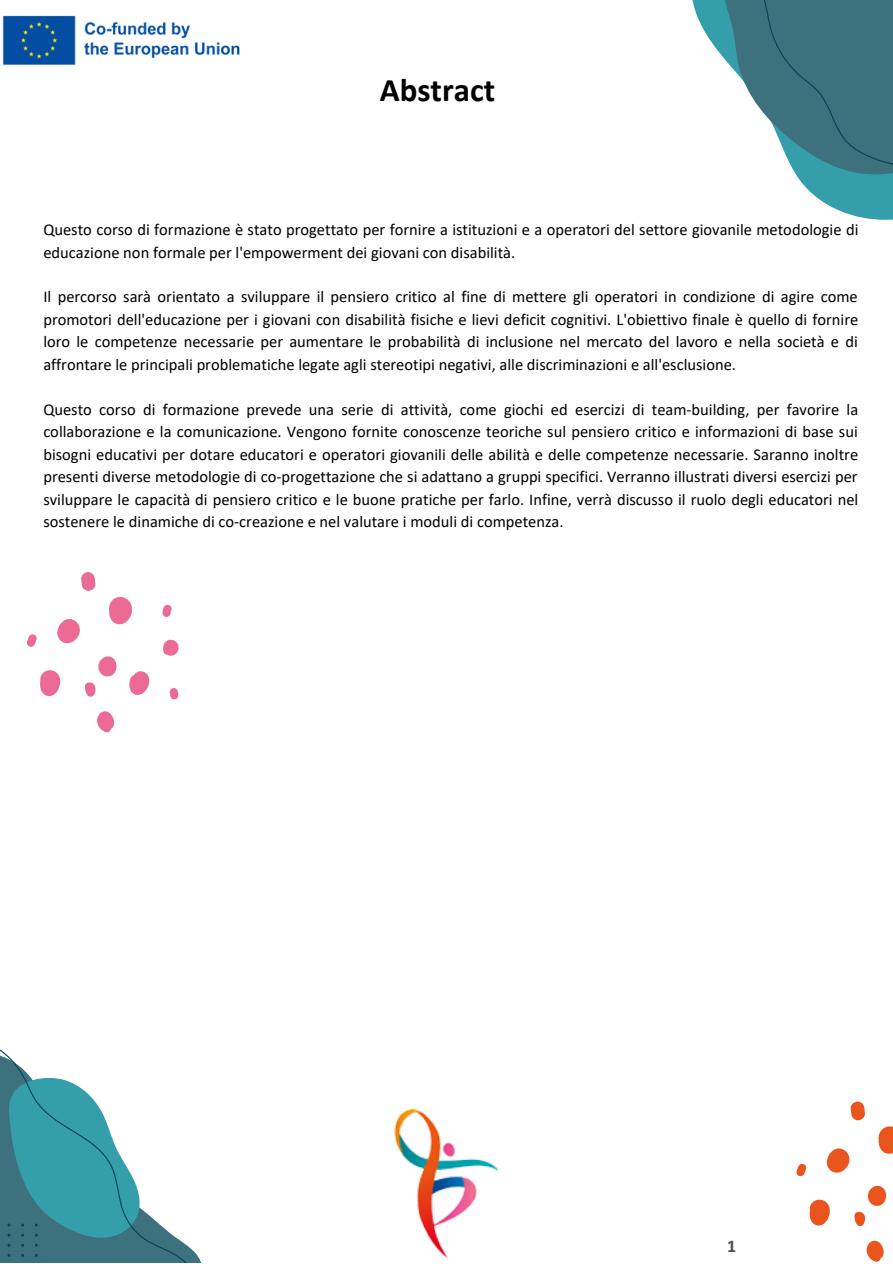
<style>
.page{position:relative;width:893px;height:1264px;background:#fff}
.page>*{position:absolute;margin:0;border:0;box-sizing:border-box;transform-origin:0 0}
.t1{font:700 33px "Calibri";color:#000}
.t2{font:700 18px "Calibri";color:#4e4e4e}
.t3{font:16.5px/22.5px "Calibri";color:#000;text-align:justify}
</style>
<div class="page">
<svg style="left:0;top:1049px;width:201px;height:213px"></svg>
<svg style="left:692px;top:0;width:200px;height:220px"></svg>
<svg style="left:796px;top:1101px;width:96px;height:161px"></svg>
<img style="left:394px;top:1108px;width:105px;height:150px">
<img style="left:2px;top:15px;width:238px;height:50px">
<svg style="left:40px;top:670px;width:21px;height:26px"></svg>
<svg style="left:57px;top:619px;width:23px;height:25px"></svg>
<svg style="left:81px;top:572px;width:15px;height:19px"></svg>
<svg style="left:162px;top:604px;width:10px;height:13px"></svg>
<svg style="left:169px;top:688px;width:9px;height:11px"></svg>
<svg style="left:163px;top:639px;width:16px;height:17px"></svg>
<svg style="left:109px;top:596px;width:24px;height:29px"></svg>
<svg style="left:26px;top:634px;width:11px;height:13px"></svg>
<svg style="left:85px;top:656px;width:32px;height:41px"></svg>
<svg style="left:97px;top:711px;width:18px;height:21px"></svg>
<svg style="left:129px;top:671px;width:21px;height:24px"></svg>
<h1 class="t1" style="left:380px;top:77px;width:117px">Abstract</h1>
<p class="t3" style="left:43px;top:220px;width:816px">Questo corso di formazione è stato progettato per fornire a istituzioni e a operatori del settore giovanile metodologie di educazione non formale per l'empowerment dei giovani con disabilità.</p>
<p class="t3" style="left:43px;top:287px;width:816px">Il percorso sarà orientato a sviluppare il pensiero critico al fine di mettere gli operatori in condizione di agire come promotori dell'educazione per i giovani con disabilità fisiche e lievi deficit cognitivi. L'obiettivo finale è quello di fornire loro le competenze necessarie per aumentare le probabilità di inclusione nel mercato del lavoro e nella società e di affrontare le principali problematiche legate agli stereotipi negativi, alle discriminazioni e all'esclusione.</p>
<p class="t3" style="left:43px;top:399px;width:816px">Questo corso di formazione prevede una serie di attività, come giochi ed esercizi di team-building, per favorire la collaborazione e la comunicazione. Vengono fornite conoscenze teoriche sul pensiero critico e informazioni di base sui bisogni educativi per dotare educatori e operatori giovanili delle abilità e delle competenze necessarie. Saranno inoltre presenti diverse metodologie di co-progettazione che si adattano a gruppi specifici. Verranno illustrati diversi esercizi per sviluppare le capacità di pensiero critico e le buone pratiche per farlo. Infine, verrà discusso il ruolo degli educatori nel sostenere le dinamiche di co-creazione e nel valutare i moduli di competenza.</p>
<p class="t2" style="left:727px;top:1238px;width:11px">1</p>
</div>
